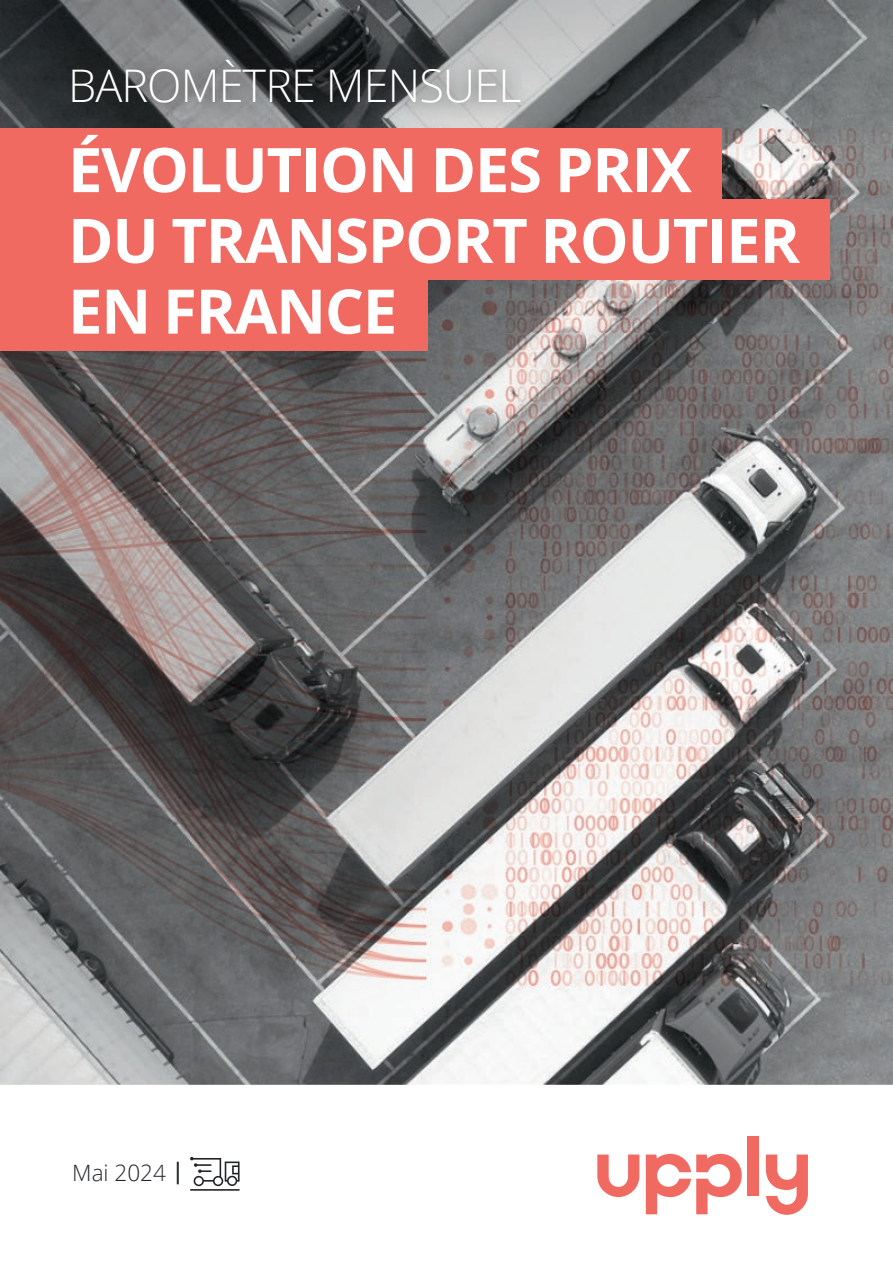
<style>
.page{position:relative;width:893px;height:1263px;background:#fff}
.page>*{position:absolute;margin:0;border:0;box-sizing:border-box;transform-origin:0 0}
.t1{font:700 61.5px/70.8px "Open Sans";letter-spacing:-.02em;color:#fff}
.t2{font:300 45px "Open Sans";letter-spacing:-.02em;color:#fff}
.t3{font:300 22.5px "Open Sans";color:#212527}
.s1{font-weight:600}
</style>
<div class="page">
<img style="left:0;top:0;width:893px;height:1084px">
<svg style="left:597px;top:1154px;width:42px;height:43px"></svg>
<svg style="left:646px;top:1154px;width:96px;height:60px"></svg>
<div style="left:747px;top:1136px;width:12px;height:60px;background:#f16a62"></div>
<svg style="left:766px;top:1154px;width:42px;height:61px"></svg>
<svg style="left:190px;top:1156px;width:50px;height:35px"></svg>
<div style="left:54px;top:44px;width:483px;height:77px;background:#231f20;opacity:.9"></div>
<div style="left:0;top:128px;width:721px;height:81px;background:#f16a62"></div>
<div style="left:0;top:199px;width:830px;height:81px;background:#f16a62"></div>
<div style="left:0;top:270px;width:427px;height:80px;background:#f16a62"></div>
<p class="t2" style="left:68px;top:55px;width:455px">BAROMÈTRE MENSUEL</p>
<p class="t1" style="left:68px;top:133px;width:733px">ÉVOLUTION DES PRIX<br>DU TRANSPORT ROUTIER<br>EN FRANCE</p>
<p class="t3" style="left:72px;top:1157px;width:113px">Mai 2024 <span class="s1">|</span></p>
</div>
